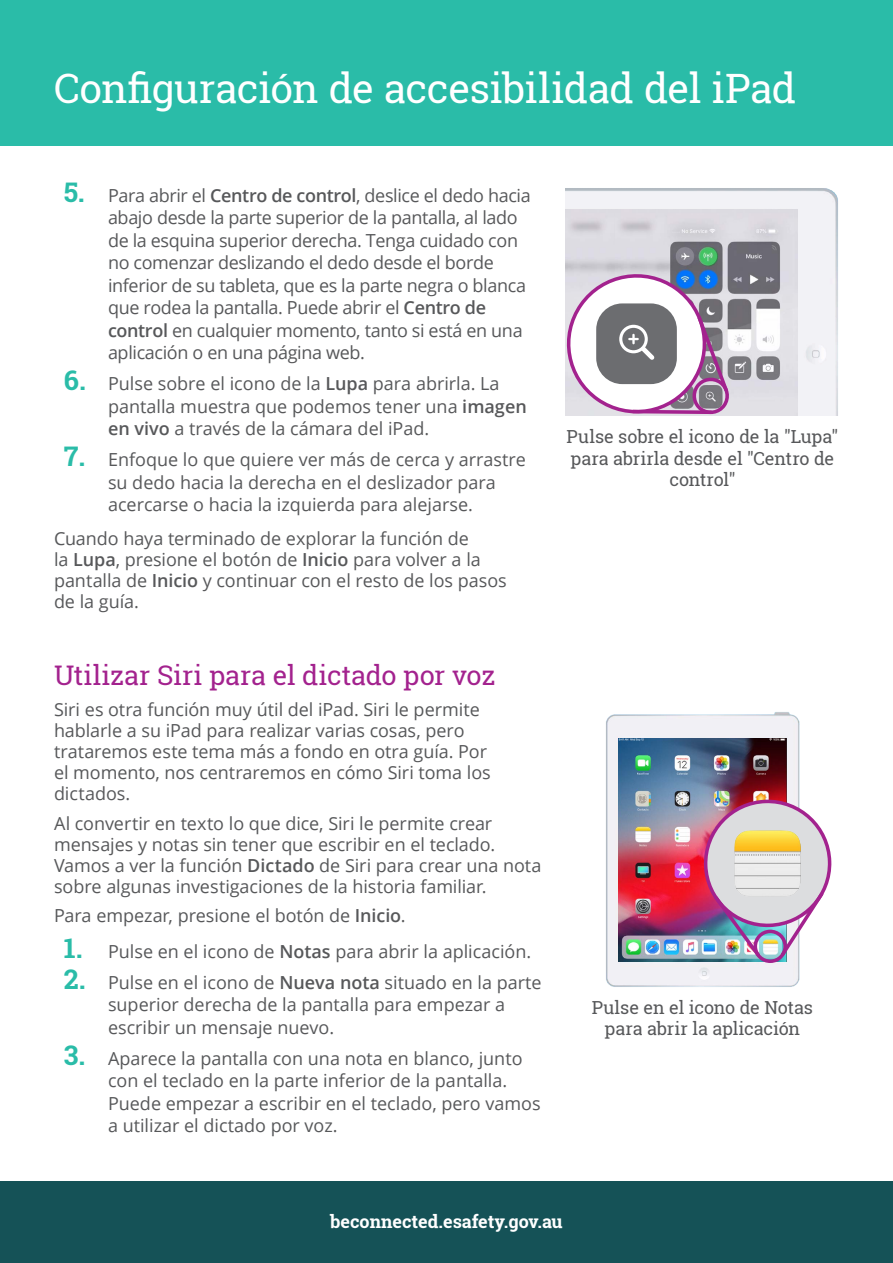
<style>
.page{position:relative;width:893px;height:1263px;background:#fff}
.page>*{position:absolute;margin:0;border:0;box-sizing:border-box;transform-origin:0 0}
.t1{font:40.5px "Roboto Slab";letter-spacing:-.015em;color:#fff}
.t2{font:27px "Roboto Slab";letter-spacing:-.01em;color:#a3228e}
.t3{font:18px/22.5px "Open Sans";letter-spacing:-.005em;color:#57585a}
.t4{font:18px/21.6px "Roboto Slab";letter-spacing:-.005em;color:#57585a;text-align:center}
.t5{font:700 18px "Roboto Slab";color:#fff}
.s1{font-family:"Roboto Slab";font-weight:700;font-size:27px;color:#2abca8}
.s2{font-weight:600}
</style>
<div class="page">
<div style="left:0;top:1181px;width:893px;height:82px;background:#155257"></div>
<div style="left:0;top:0;width:893px;height:145px;background:#2abca8"></div>
<img style="left:566px;top:188px;width:272px;height:228px">
<img style="left:566px;top:209px;width:50px;height:58px">
<img style="left:616px;top:209px;width:182px;height:207px">
<svg style="left:565px;top:267px;width:169px;height:149px"></svg>
<img style="left:606px;top:712px;width:194px;height:275px">
<img style="left:619px;top:738px;width:167px;height:223px">
<div style="left:753px;top:929px;width:34px;height:34px;border:4px solid #a3228e;border-radius:50%"></div>
<img style="left:703px;top:799px;width:129px;height:161px">
<img style="left:734px;top:830px;width:67px;height:66px">
<h1 class="t1" style="left:54px;top:60px;width:744px">Configuración de accesibilidad del iPad</h1>
<p class="t3" style="left:108px;top:183px;width:424px;text-indent:-44px"><span class="s1">5.</span> Para abrir el <span class="s2">Centro de control</span>, deslice el dedo hacia abajo desde la parte superior de la pantalla, al lado de la esquina superior derecha. Tenga cuidado con no comenzar deslizando el dedo desde el borde inferior de su tableta, que es la parte negra o blanca que rodea la pantalla. Puede abrir el <span class="s2">Centro de control</span> en cualquier momento, tanto si está en una aplicación o en una página web.</p>
<p class="t3" style="left:108px;top:372px;width:420px;text-indent:-44px"><span class="s1">6.</span> Pulse sobre el icono de la <span class="s2">Lupa</span> para abrirla. La pantalla muestra que podemos tener una <span class="s2">imagen en vivo</span> a través de la cámara del iPad.</p>
<p class="t3" style="left:108px;top:448px;width:419px;text-indent:-44px"><span class="s1">7.</span> Enfoque lo que quiere ver más de cerca y arrastre su dedo hacia la derecha en el deslizador para acercarse o hacia la izquierda para alejarse.</p>
<p class="t3" style="left:54px;top:527px;width:454px;line-height:21px">Cuando haya terminado de explorar la función de<br>la <span class="s2">Lupa</span>, presione el botón de <span class="s2">Inicio</span> para volver a la pantalla de <span class="s2">Inicio</span> y continuar con el resto de los pasos de la guía.</p>
<h2 class="t2" style="left:54px;top:656px;width:443px">Utilizar Siri para el dictado por voz</h2>
<p class="t3" style="left:54px;top:699px;width:438px;line-height:21px">Siri es otra función muy útil del iPad. Siri le permite hablarle a su iPad para realizar varias cosas, pero trataremos este tema más a fondo en otra guía. Por el momento, nos centraremos en cómo Siri toma los dictados.</p>
<p class="t3" style="left:54px;top:812px;width:489px;line-height:21px">Al convertir en texto lo que dice, Siri le permite crear mensajes y notas sin tener que escribir en el teclado.<br>Vamos a ver la función <span class="s2">Dictado</span> de Siri para crear una nota sobre algunas investigaciones de la historia familiar.</p>
<p class="t3" style="left:54px;top:904px;width:353px">Para empezar, presione el botón de <span class="s2">Inicio</span>.</p>
<p class="t3" style="left:64px;top:939px;width:469px"><span class="s1">1.</span> Pulse en el icono de <span class="s2">Notas</span> para abrir la aplicación.</p>
<p class="t3" style="left:108px;top:970px;width:435px;text-indent:-44px"><span class="s1">2.</span> Pulse en el icono de <span class="s2">Nueva nota</span> situado en la parte superior derecha de la pantalla para empezar a escribir un mensaje nuevo.</p>
<p class="t3" style="left:108px;top:1046px;width:434px;text-indent:-44px"><span class="s1">3.</span> Aparece la pantalla con una nota en blanco, junto con el teclado en la parte inferior de la pantalla.<br>Puede empezar a escribir en el teclado, pero vamos a utilizar el dictado por voz.</p>
<p class="t4" style="left:567px;top:425px;width:273px">Pulse sobre el icono de la "Lupa" para abrirla desde el "Centro de control"</p>
<p class="t4" style="left:592px;top:996px;width:223px">Pulse en el icono de Notas para abrir la aplicación</p>
<p class="t5" style="left:330px;top:1209px;width:234px">beconnected.esafety.gov.au</p>
</div>
